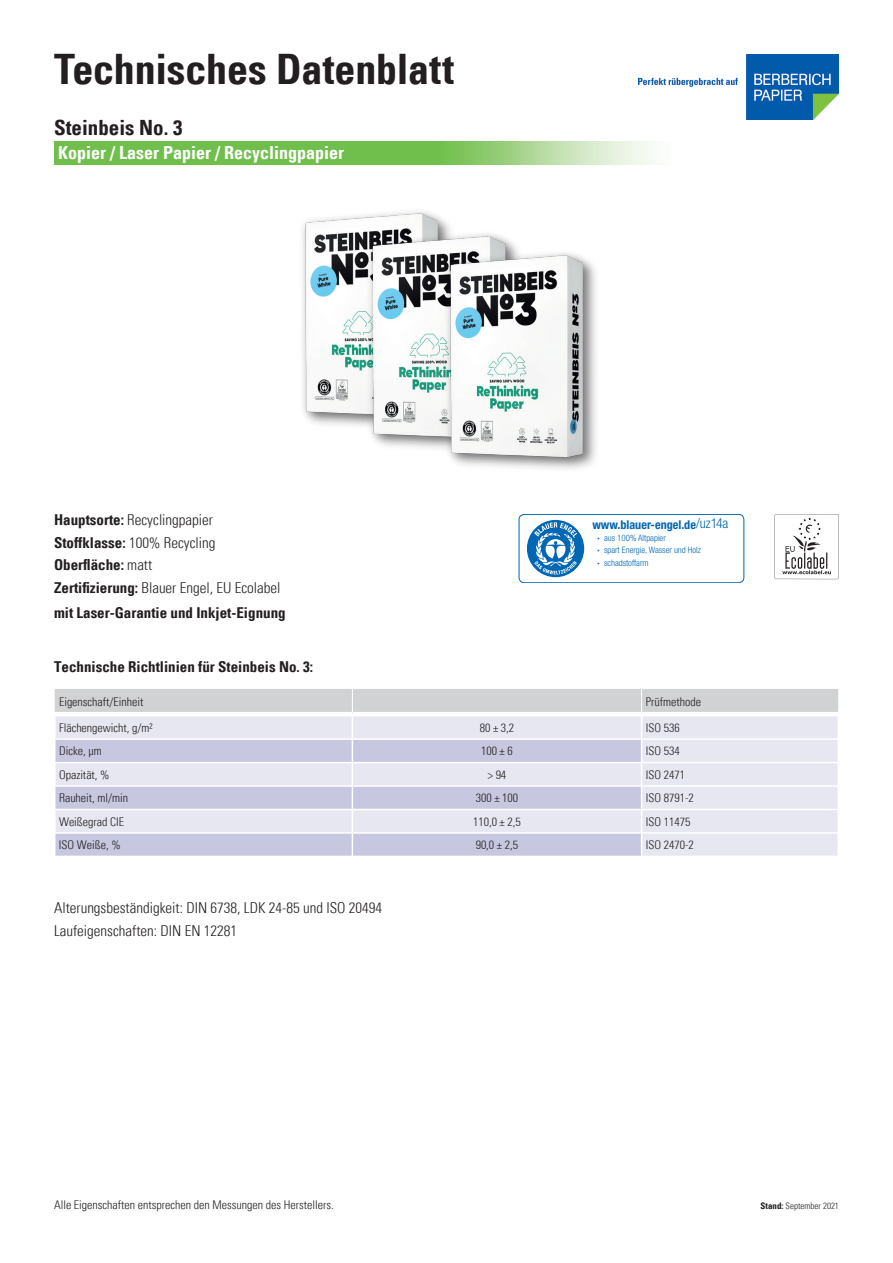
<style>
.page{position:relative;width:893px;height:1263px;background:#fff}
.page>*{position:absolute;margin:0;border:0;box-sizing:border-box;transform-origin:0 0}
.t1{font:700 condensed 42px "Univers";letter-spacing:-.005em;color:#231f20}
.t2{font:700 condensed 21px "Univers";color:#231f20}
.t3{font:700 condensed 18px "Univers";color:#fff}
.t4{font:300 condensed 15px/22.5px "Univers";color:#231f20}
.t5{font:700 condensed 15px "Univers";color:#231f20}
.t6{font:700 condensed 12.15px "Helvetica Neue";color:#0166b3}
.t7{font:300 condensed 12px "Univers";color:#231f20}
.t8{font:300 condensed 9px "Univers";color:#231f20}
.t9{font:300 condensed 8.85px/12.6px "Helvetica Neue";color:#0166b3}
.s1{font-weight:700}
.s2{font-weight:300;font-size:13.8px}
</style>
<div class="page">
<svg style="left:54px;top:141px;width:598px;height:24px;background:#89c96a"></svg>
<svg style="left:55px;top:688px;width:783px;height:168px;background:#dbdbe9"></svg>
<hr style="left:54px;top:712px;width:298px;height:4px;background:#fff">
<hr style="left:352px;top:712px;width:290px;height:4px;background:#fff">
<hr style="left:642px;top:712px;width:197px;height:4px;background:#fff">
<img style="left:638px;top:54px;width:201px;height:65px">
<img style="left:302px;top:211px;width:140px;height:214px">
<img style="left:336px;top:219px;width:168px;height:228px">
<img style="left:413px;top:238px;width:183px;height:231px">
<svg style="left:774px;top:514px;width:65px;height:65px"></svg>
<div style="left:519px;top:514px;width:225px;height:69px;border:1px solid #0166b3;border-radius:5px"></div>
<svg style="left:527px;top:520px;width:57px;height:57px"></svg>
<h1 class="t1" style="left:54px;top:51px;width:402px">Technisches Datenblatt</h1>
<h2 class="t2" style="left:54px;top:119px;width:130px">Steinbeis No. 3</h2>
<h3 class="t3" style="left:58px;top:145px;width:287px">Kopier / Laser Papier / Recyclingpapier</h3>
<p class="t4" style="left:54px;top:510px;width:228px"><span class="s1">Hauptsorte:</span> Recyclingpapier<br><span class="s1">Stoffklasse:</span> 100% Recycling<br><span class="s1">Oberfläche:</span> matt<br><span class="s1">Zertifizierung:</span> Blauer Engel, EU Ecolabel</p>
<p class="t5" style="left:54px;top:607px;width:233px">mit Laser-Garantie und Inkjet-Eignung</p>
<p class="t5" style="left:54px;top:661px;width:261px">Technische Richtlinien für Steinbeis No. 3:</p>
<p class="t7" style="left:59px;top:696px;width:86px">Eigenschaft/Einheit</p>
<p class="t7" style="left:646px;top:696px;width:57px">Prüfmethode</p>
<p class="t7" style="left:59px;top:723px;width:95px">Flächengewicht, g/m²</p>
<p class="t7" style="left:480px;top:723px;width:36px">80 ± 3,2</p>
<p class="t7" style="left:646px;top:723px;width:35px">ISO 536</p>
<p class="t7" style="left:59px;top:746px;width:44px">Dicke, µm</p>
<p class="t7" style="left:481px;top:746px;width:33px">100 ± 6</p>
<p class="t7" style="left:646px;top:746px;width:35px">ISO 534</p>
<p class="t7" style="left:59px;top:769px;width:52px">Opazität, %</p>
<p class="t7" style="left:488px;top:769px;width:20px">&gt; 94</p>
<p class="t7" style="left:646px;top:769px;width:41px">ISO 2471</p>
<p class="t7" style="left:59px;top:793px;width:71px">Rauheit, ml/min</p>
<p class="t7" style="left:476px;top:793px;width:44px">300 ± 100</p>
<p class="t7" style="left:646px;top:793px;width:49px">ISO 8791-2</p>
<p class="t7" style="left:59px;top:816px;width:67px">Weißegrad CIE</p>
<p class="t7" style="left:473px;top:816px;width:49px">110,0 ± 2,5</p>
<p class="t7" style="left:646px;top:816px;width:46px">ISO 11475</p>
<p class="t7" style="left:59px;top:840px;width:63px">ISO Weiße, %</p>
<p class="t7" style="left:476px;top:840px;width:44px">90,0 ± 2,5</p>
<p class="t7" style="left:646px;top:840px;width:49px">ISO 2470-2</p>
<p class="t6" style="left:592px;top:517px;width:138px">www.blauer-engel.de<span class="s2">/uz14a</span></p>
<p class="t9" style="left:597px;top:531px;width:105px"><span class="s1">·</span> aus 100% Altpapier<br><span class="s1">·</span> spart Energie, Wasser und Holz <span class="s1">·</span> schadstoffarm</p>
<p class="t4" style="left:54px;top:898px;width:330px">Alterungsbeständigkeit: DIN 6738, LDK 24-85 und ISO 20494<br>Laufeigenschaften: DIN EN 12281</p>
<p class="t7" style="left:54px;top:1200px;width:281px">Alle Eigenschaften entsprechen den Messungen des Herstellers.</p>
<p class="t8" style="left:760px;top:1202px;width:80px"><span class="s1">Stand:</span> September 2021</p>
</div>
